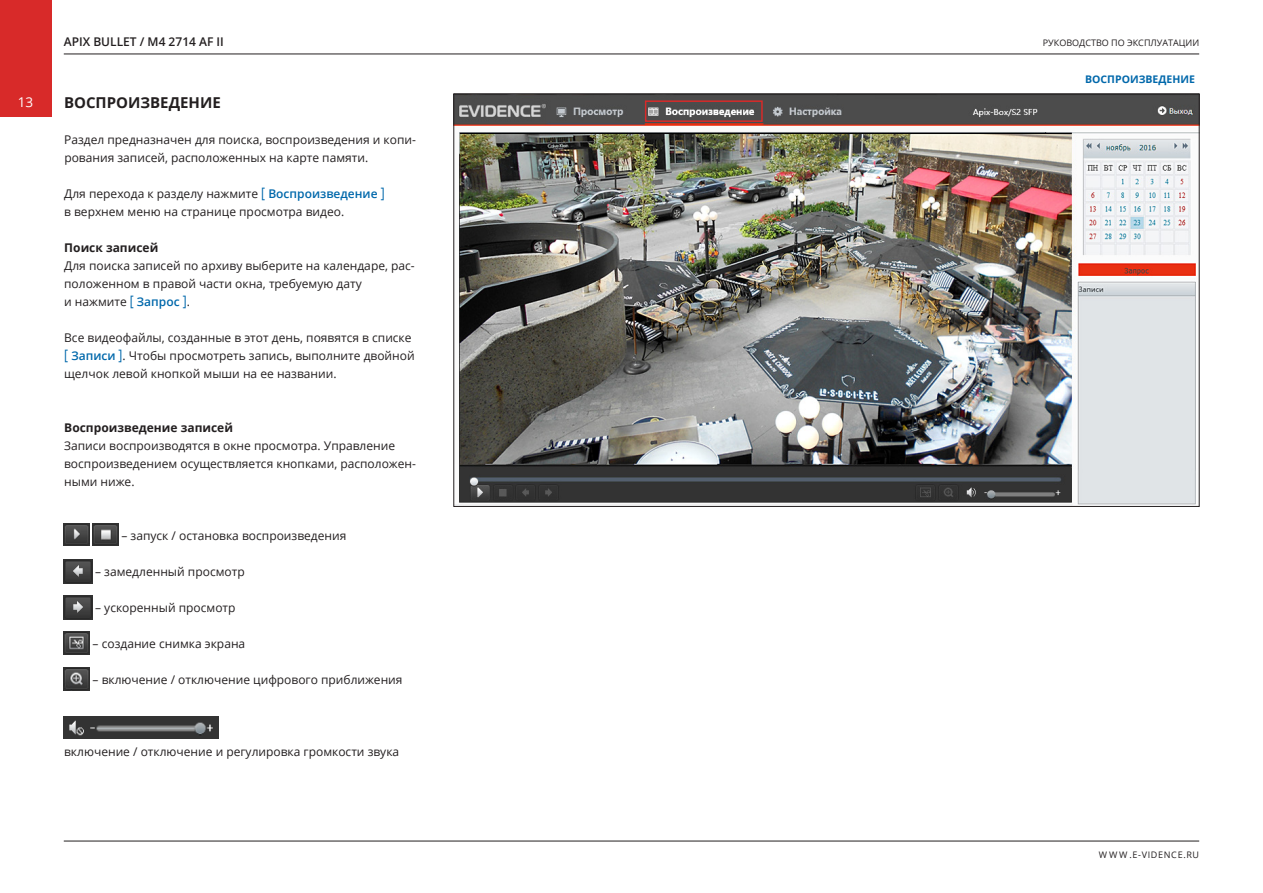
<style>
.page{position:relative;width:1263px;height:893px;background:#fff}
.page>*{position:absolute;margin:0;border:0;box-sizing:border-box;transform-origin:0 0}
.t1{font:700 15px "Open Sans";color:#231f20}
.t2{font:13.5px "Open Sans";color:#fff}
.t3{font:12px/18px "Open Sans";color:#231f20}
.t4{font:700 12px "Open Sans";color:#231f20}
.t5{font:600 12px "Open Sans";color:#231f20}
.t6{font:700 10.5px "Open Sans";color:#0068ab}
.t7{font:9px "Open Sans";color:#231f20}
.t8{font:9px "Open Sans";letter-spacing:.075em;color:#231f20}
.s1{font-size:14.4px;color:#0068ab}
.s2{font-weight:600;color:#0068ab}
</style>
<div class="page">
<hr style="left:64px;top:841px;width:1135px;height:1px;background:#231f20">
<hr style="left:64px;top:54px;width:1135px;height:1px;background:#231f20">
<div style="left:0;top:0;width:51px;height:116px;background:#d82a29"></div>
<img style="left:64px;top:523px;width:26px;height:23px">
<img style="left:93px;top:523px;width:25px;height:23px">
<img style="left:64px;top:559px;width:28px;height:25px">
<img style="left:64px;top:595px;width:28px;height:25px">
<img style="left:64px;top:631px;width:25px;height:23px">
<img style="left:64px;top:667px;width:25px;height:23px">
<img style="left:64px;top:716px;width:154px;height:22px">
<img style="left:456px;top:96px;width:741px;height:409px">
<div style="left:645px;top:100px;width:118px;height:22px;border:2px solid #d82a29"></div>
<p class="t2" style="left:18px;top:92px;width:17px">13</p>
<p class="t5" style="left:64px;top:33px;width:162px">APIX BULLET / M4 2714 AF II</p>
<p class="t7" style="left:1043px;top:36px;width:158px">РУКОВОДСТВО ПО ЭКСПЛУАТАЦИИ</p>
<p class="t1" style="left:64px;top:92px;width:158px">ВОСПРОИЗВЕДЕНИЕ</p>
<p class="t3" style="left:64px;top:130px;width:353px">Раздел предназначен для поиска, воспроизведения и копи&shy;рования записей, расположенных на карте памяти.</p>
<p class="t3" style="left:64px;top:184px;width:322px">Для перехода к разделу нажмите <span class="s1">[</span> <span class="s2">Воспроизведение</span> <span class="s1">] </span>в верхнем меню на странице просмотра видео.</p>
<p class="t4" style="left:64px;top:239px;width:95px">Поиск записей</p>
<p class="t3" style="left:64px;top:256px;width:352px">Для поиска записей по архиву выберите на календаре, рас&shy;положенном в правой части окна, требуемую дату<br>и нажмите <span class="s1">[</span> <span class="s2">Запрос</span> <span class="s1">]</span>.</p>
<p class="t3" style="left:64px;top:328px;width:352px">Все видеофайлы, созданные в этот день, появятся в списке <span class="s1">[</span> <span class="s2">Записи</span> <span class="s1">]</span>. Чтобы просмотреть запись, выполните двойной щелчок левой кнопкой мыши на ее названии.</p>
<p class="t4" style="left:64px;top:419px;width:170px">Воспроизведение записей</p>
<p class="t3" style="left:64px;top:436px;width:352px">Записи воспроизводятся в окне просмотра. Управление воспроизведением осуществляется кнопками, расположен&shy;ными ниже.</p>
<p class="t3" style="left:121px;top:526px;width:226px">– запуск / остановка воспроизведения</p>
<p class="t3" style="left:95px;top:562px;width:151px">– замедленный просмотр</p>
<p class="t3" style="left:95px;top:598px;width:142px">– ускоренный просмотр</p>
<p class="t3" style="left:93px;top:634px;width:154px">– создание снимка экрана</p>
<p class="t3" style="left:93px;top:670px;width:311px">– включение / отключение цифрового приближения</p>
<p class="t3" style="left:64px;top:742px;width:337px">включение / отключение и регулировка громкости звука</p>
<p class="t6" style="left:1085px;top:72px;width:111px">ВОСПРОИЗВЕДЕНИЕ</p>
<p class="t8" style="left:1099px;top:848px;width:102px">WWW.E-VIDENCE.RU</p>
</div>
